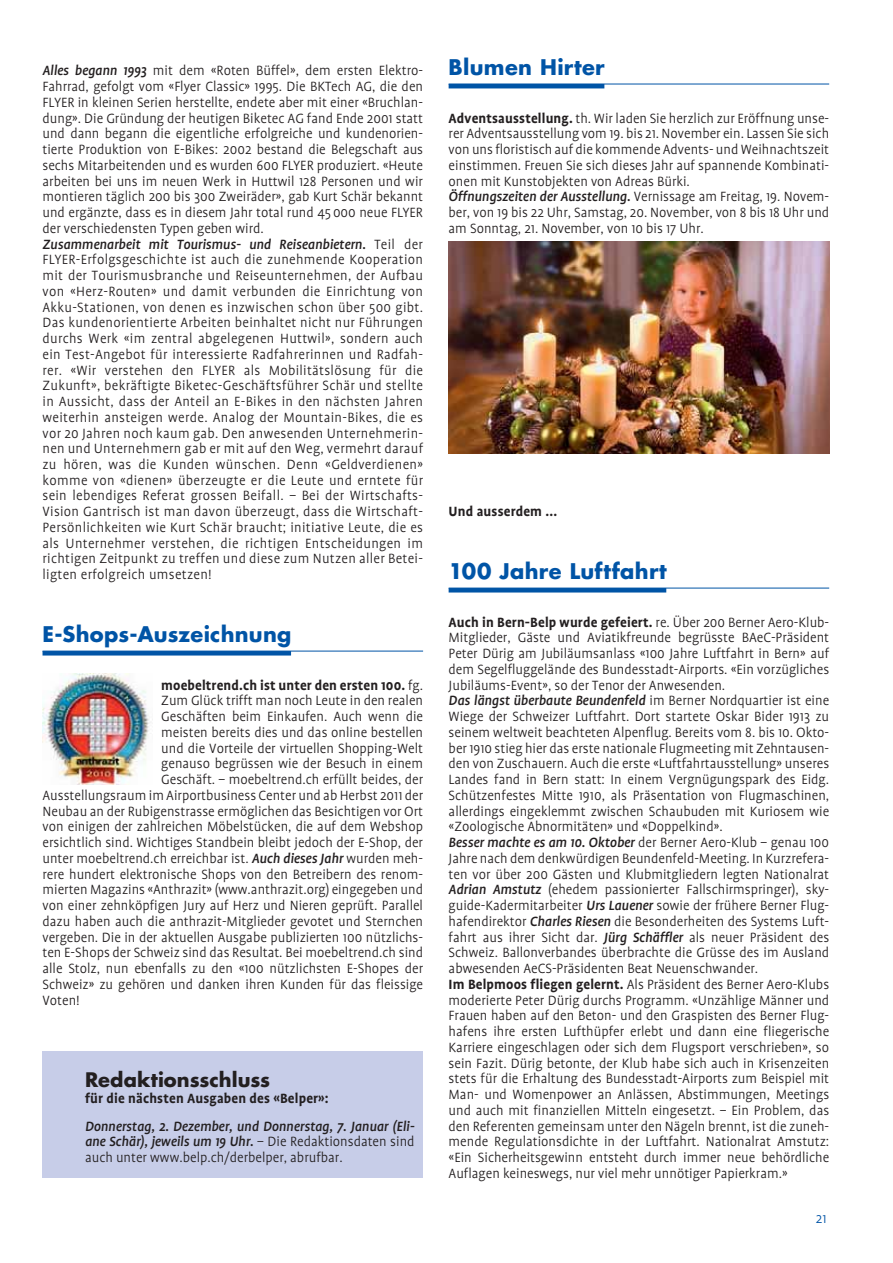
<style>
.page{position:relative;width:893px;height:1263px;background:#fff}
.page>*{position:absolute;margin:0;border:0;box-sizing:border-box;transform-origin:0 0}
.t1{font:700 21px "Futura";letter-spacing:.015em;color:#0054a6}
.t2{font:700 19.5px "Futura";letter-spacing:.005em;color:#231f20}
.t3{font:300 15.3px/15.8px "Profile";color:#231f20}
.t4{font:300 15.3px/15.8px "Profile";letter-spacing:.02em;color:#231f20}
.t5{font:italic 500 15.3px/15.8px "Profile";letter-spacing:-.01em;color:#231f20;text-align:justify}
.t6{font:700 15.3px "Profile";letter-spacing:.01em;color:#231f20}
.t7{font:300 15.3px "Profile";color:#0054a6}
.s1{font-weight:500;font-style:italic}
.s2{font-weight:300}
.s3{font-weight:300;font-style:normal}
.s4{font-weight:700}
</style>
<div class="page">
<hr style="left:43px;top:651px;width:248px;height:4px;background:#0054a6">
<hr style="left:43px;top:651px;width:380px;height:1px;background:#0054a6">
<img style="left:43px;top:674px;width:110px;height:110px">
<hr style="left:449px;top:84px;width:155px;height:4px;background:#0054a6">
<hr style="left:449px;top:84px;width:380px;height:1px;background:#0054a6">
<hr style="left:449px;top:588px;width:217px;height:4px;background:#0054a6">
<hr style="left:449px;top:588px;width:380px;height:1px;background:#0054a6">
<img style="left:449px;top:241px;width:380px;height:212px">
<div style="left:43px;top:1052px;width:380px;height:126px;background:#c7cde8"></div>
<p class="t4" style="left:43px;top:64px;width:382px"><span class="s1">Alles begann 1993</span> mit dem «Roten Büffel», dem ersten Elektro-Fahrrad, gefolgt vom «Flyer Classic» 1995. Die BKTech AG, die den FLYER in kleinen Serien herstellte, endete aber mit einer «Bruchlan&shy;dung». Die Gründung der heutigen Biketec AG fand Ende 2001 statt und dann begann die eigentliche erfolgreiche und kundenorien&shy;tierte Produktion von E-Bikes: 2002 bestand die Belegschaft aus sechs Mitarbeitenden und es wurden 600 FLYER produziert. «Heute arbeiten bei uns im neuen Werk in Huttwil 128 Personen und wir montieren täglich 200 bis 300 Zweiräder», gab Kurt Schär bekannt und ergänzte, dass es in diesem Jahr total rund 45 000 neue FLYER der verschiedensten Typen geben wird.<br><span class="s1">Zusammenarbeit mit Tourismus- und Reiseanbietern.</span> Teil der FLYER-Erfolgsgeschichte ist auch die zunehmende Kooperation mit der Tourismusbranche und Reiseunternehmen, der Aufbau von «Herz-Routen» und damit verbunden die Einrichtung von Akku-Stationen, von denen es inzwischen schon über 500 gibt.<br>Das kundenorientierte Arbeiten beinhaltet nicht nur Führungen durchs Werk «im zentral abgelegenen Huttwil», sondern auch ein Test-Angebot für interessierte Radfahrerinnen und Radfah&shy;rer. «Wir verstehen den FLYER als Mobilitätslösung für die Zukunft», bekräftigte Biketec-Geschäftsführer Schär und stellte in Aussicht, dass der Anteil an E-Bikes in den nächsten Jahren weiterhin ansteigen werde. Analog der Mountain-Bikes, die es vor 20 Jahren noch kaum gab. Den anwesenden Unternehmerin&shy;nen und Unternehmern gab er mit auf den Weg, vermehrt darauf zu hören, was die Kunden wünschen. Denn «Geldverdienen» komme von «dienen» überzeugte er die Leute und erntete für sein lebendiges Referat grossen Beifall. – Bei der Wirtschafts-Vision Gantrisch ist man davon überzeugt, dass die Wirtschaft-Persönlichkeiten wie Kurt Schär braucht; initiative Leute, die es als Unternehmer verstehen, die richtigen Entscheidungen im richtigen Zeitpunkt zu treffen und diese zum Nutzen aller Betei&shy;ligten erfolgreich umsetzen!</p>
<h1 class="t1" style="left:43px;top:625px;width:250px">E-Shops-Auszeichnung</h1>
<p class="t6" style="left:161px;top:679px;width:263px">moebeltrend.ch ist unter den ersten 100. <span class="s2">fg.</span></p>
<p class="t3" style="left:161px;top:694px;width:263px">Zum Glück trifft man noch Leute in den realen</p>
<p class="t3" style="left:161px;top:710px;width:263px">Geschäften beim Einkaufen. Auch wenn die</p>
<p class="t3" style="left:161px;top:725px;width:263px">meisten bereits dies und das online bestellen</p>
<p class="t3" style="left:161px;top:741px;width:263px">und die Vorteile der virtuellen Shopping-Welt</p>
<p class="t3" style="left:161px;top:757px;width:263px">genauso begrüssen wie der Besuch in einem</p>
<p class="t3" style="left:161px;top:773px;width:263px">Geschäft. – moebeltrend.ch erfüllt beides, der</p>
<p class="t3" style="left:43px;top:788px;width:382px">Ausstellungsraum im Airportbusiness Center und ab Herbst 2011 der</p>
<p class="t3" style="left:43px;top:804px;width:382px">Neubau an der Rubigenstrasse ermöglichen das Besichtigen vor Ort</p>
<p class="t3" style="left:43px;top:820px;width:382px">von einigen der zahlreichen Möbelstücken, die auf dem Webshop</p>
<p class="t3" style="left:43px;top:836px;width:382px">ersichtlich sind. Wichtiges Standbein bleibt jedoch der E-Shop, der</p>
<p class="t3" style="left:43px;top:851px;width:382px">unter moebeltrend.ch erreichbar ist. <span class="s1">Auch dieses Jahr</span> wurden meh-</p>
<p class="t3" style="left:43px;top:867px;width:382px">rere hundert elektronische Shops von den Betreibern des renom-</p>
<p class="t3" style="left:43px;top:883px;width:382px">mierten Magazins «Anthrazit» (www.anthrazit.org) eingegeben und</p>
<p class="t3" style="left:43px;top:899px;width:382px">von einer zehnköpfigen Jury auf Herz und Nieren geprüft. Parallel</p>
<p class="t3" style="left:43px;top:914px;width:382px">dazu haben auch die anthrazit-Mitglieder gevotet und Sternchen</p>
<p class="t3" style="left:43px;top:930px;width:382px">vergeben. Die in der aktuellen Ausgabe publizierten 100 nützlichs-</p>
<p class="t3" style="left:43px;top:946px;width:382px">ten E-Shops der Schweiz sind das Resultat. Bei moebeltrend.ch sind</p>
<p class="t3" style="left:43px;top:962px;width:382px">alle Stolz, nun ebenfalls zu den «100 nützlichsten E-Shopes der</p>
<p class="t3" style="left:43px;top:977px;width:382px">Schweiz» zu gehören und danken ihren Kunden für das fleissige</p>
<p class="t3" style="left:43px;top:993px;width:39px">Voten!</p>
<p class="t2" style="left:85px;top:1070px;width:187px">Redaktionsschluss</p>
<p class="t6" style="left:85px;top:1092px;width:245px">für die nächsten Ausgaben des «Belper»:</p>
<p class="t5" style="left:85px;top:1119px;width:331px">Donnerstag, 2. Dezember, und Donnerstag, 7. Januar (Eli&shy;ane Schär), jeweils um 19 Uhr. <span class="s3">– Die Redaktionsdaten sind auch unter www.belp.ch/derbelper, abrufbar.</span></p>
<h1 class="t1" style="left:449px;top:58px;width:158px">Blumen Hirter</h1>
<p class="t3" style="left:449px;top:111px;width:382px"><span class="s4">Adventsausstellung.</span> th. Wir laden Sie herzlich zur Eröffnung unse&shy;rer Adventsausstellung vom 19. bis 21. November ein. Lassen Sie sich von uns floristisch auf die kommende Advents- und Weihnachtszeit einstimmen. Freuen Sie sich dieses Jahr auf spannende Kombinati&shy;onen mit Kunstobjekten von Adreas Bürki.<br><span class="s1">Öffnungszeiten der Ausstellung.</span> Vernissage am Freitag, 19. Novem&shy;ber, von 19 bis 22 Uhr, Samstag, 20. November, von 8 bis 18 Uhr und am Sonntag, 21. November, von 10 bis 17 Uhr.</p>
<p class="t6" style="left:449px;top:505px;width:110px">Und ausserdem ...</p>
<h1 class="t1" style="left:449px;top:562px;width:220px">100 Jahre Luftfahrt</h1>
<p class="t3" style="left:449px;top:615px;width:382px"><span class="s4">Auch in Bern-Belp wurde gefeiert.</span> re. Über 200 Berner Aero-Klub-Mitglieder, Gäste und Aviatikfreunde begrüsste BAeC-Präsident Peter Dürig am Jubiläumsanlass «100 Jahre Luftfahrt in Bern» auf dem Segelfluggelände des Bundesstadt-Airports. «Ein vorzügliches Jubiläums-Event», so der Tenor der Anwesenden.<br><span class="s1">Das längst überbaute Beundenfeld</span> im Berner Nordquartier ist eine Wiege der Schweizer Luftfahrt. Dort startete Oskar Bider 1913 zu seinem weltweit beachteten Alpenflug. Bereits vom 8. bis 10. Okto&shy;ber 1910 stieg hier das erste nationale Flugmeeting mit Zehntausen&shy;den von Zuschauern. Auch die erste «Luftfahrtausstellung» unseres Landes fand in Bern statt: In einem Vergnügungspark des Eidg.<br>Schützenfestes Mitte 1910, als Präsentation von Flugmaschinen, allerdings eingeklemmt zwischen Schaubuden mit Kuriosem wie «Zoologische Abnormitäten» und «Doppelkind».<br><span class="s1">Besser machte es am 10. Oktober</span> der Berner Aero-Klub – genau 100<br>Jahre nach dem denkwürdigen Beundenfeld-Meeting. In Kurzrefera&shy;ten vor über 200 Gästen und Klubmitgliedern legten Nationalrat <span class="s1">Adrian Amstutz</span> (ehedem passionierter Fallschirmspringer), sky&shy;guide-Kadermitarbeiter <span class="s1">Urs Lauener</span> sowie der frühere Berner Flug&shy;hafendirektor <span class="s1">Charles Riesen</span> die Besonderheiten des Systems Luft&shy;fahrt aus ihrer Sicht dar. <span class="s1">Jürg Schäffler</span> als neuer Präsident des Schweiz. Ballonverbandes überbrachte die Grüsse des im Ausland abwesenden AeCS-Präsidenten Beat Neuenschwander.<br><span class="s4">Im Belpmoos fliegen gelernt.</span> Als Präsident des Berner Aero-Klubs moderierte Peter Dürig durchs Programm. «Unzählige Männer und Frauen haben auf den Beton- und den Graspisten des Berner Flug&shy;hafens ihre ersten Lufthüpfer erlebt und dann eine fliegerische Karriere eingeschlagen oder sich dem Flugsport verschrieben», so sein Fazit. Dürig betonte, der Klub habe sich auch in Krisenzeiten stets für die Erhaltung des Bundesstadt-Airports zum Beispiel mit Man- und Womenpower an Anlässen, Abstimmungen, Meetings und auch mit finanziellen Mitteln eingesetzt. – Ein Problem, das den Referenten gemeinsam unter den Nägeln brennt, ist die zuneh&shy;mende Regulationsdichte in der Luftfahrt. Nationalrat Amstutz: «Ein Sicherheitsgewinn entsteht durch immer neue behördliche Auflagen keineswegs, nur viel mehr unnötiger Papierkram.»</p>
<p class="t7" style="left:816px;top:1212px;width:12px">21</p>
</div>
